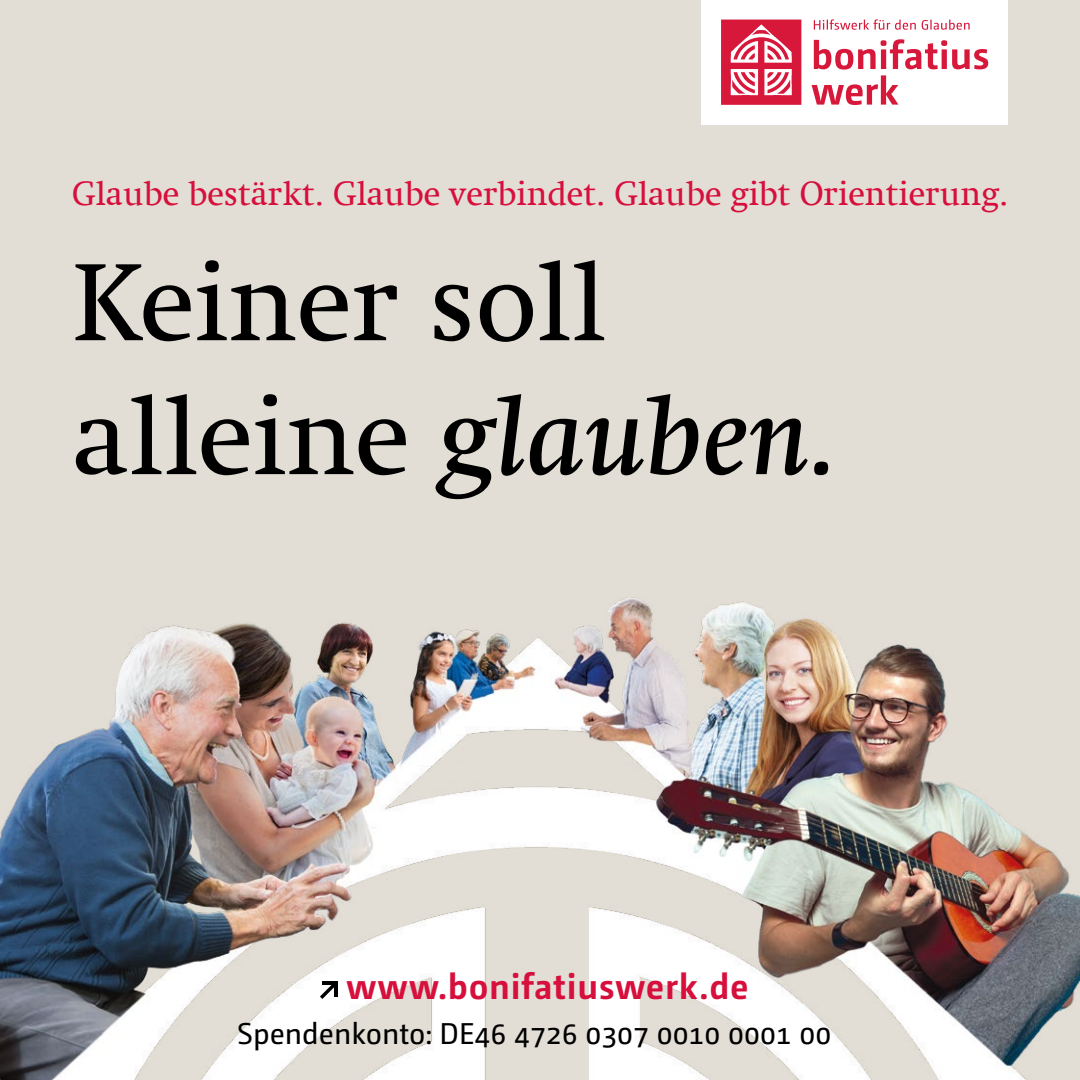
<style>
.page{position:relative;width:1080px;height:1080px;background:#e3ded5}
.page>*{position:absolute;margin:0;border:0;box-sizing:border-box;transform-origin:0 0}
.t1{font:111.6px/133.8px "Swift Com";color:#000}
.t2{font:700 36px "Camingo Dos Pro";letter-spacing:.02em;color:#d60f3c}
.t3{font:33.9px "Swift Com";color:#d60f3c}
.t4{font:30px "Camingo Dos Pro";color:#000}
.s1{font-weight:500;font-style:italic}
</style>
<div class="page">
<img style="left:0;top:597px;width:1080px;height:483px">
<div style="left:702px;top:0;width:306px;height:124px;background:#fff"></div>
<svg style="left:812px;top:39px;width:176px;height:66px"></svg>
<svg style="left:814px;top:19px;width:156px;height:11px"></svg>
<svg style="left:721px;top:20px;width:80px;height:85px"></svg>
<svg style="left:320px;top:981px;width:18px;height:18px"></svg>
<p class="t3" style="left:72px;top:173px;width:938px">Glaube bestärkt. Glaube verbindet. Glaube gibt Orientierung.</p>
<h1 class="t1" style="left:72px;top:235px;width:767px">Keiner soll alleine <span class="s1">glauben.</span></h1>
<p class="t2" style="left:346px;top:965px;width:404px">www.bonifatiuswerk.de</p>
<p class="t4" style="left:237px;top:1015px;width:596px">Spendenkonto: DE46 4726 0307 0010 0001 00</p>
</div>
